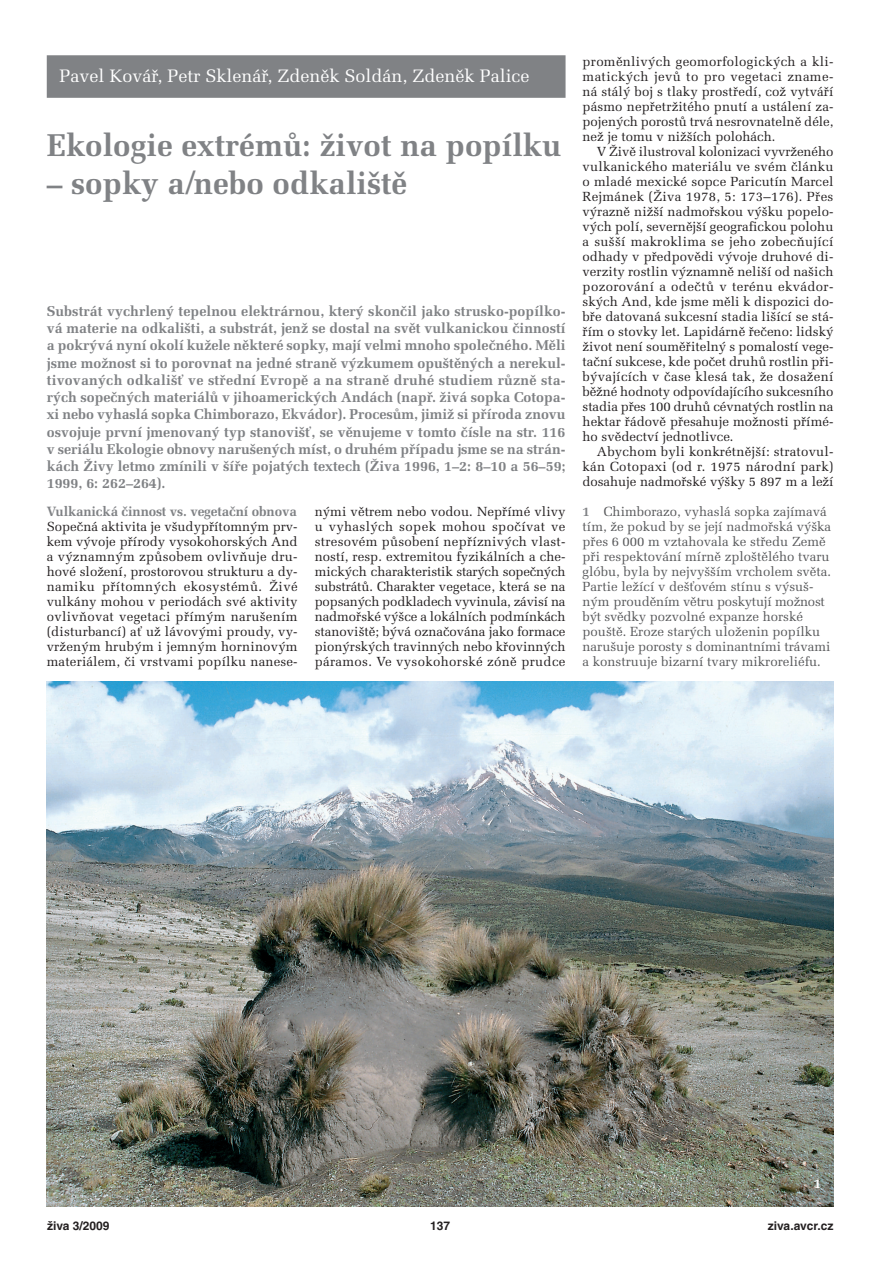
<style>
.page{position:relative;width:893px;height:1263px;background:#fff}
.page>*{position:absolute;margin:0;border:0;box-sizing:border-box;transform-origin:0 0}
.t1{font:700 31.5px "Melior CE";color:#808285}
.t2{font:18px "Melior CE";color:#fff}
.t3{font:700 14.25px/17.2px "Melior CE";color:#808285;text-align:justify}
.t4{font:700 13.5px "Melior CE";letter-spacing:-.01em;color:#808285}
.t5{font:700 13.5px "Melior CE";color:#fff}
.t6{font:13.2px/15px "Melior CE";color:#231f20;text-align:justify}
.t7{font:13.2px/15px "Melior CE";color:#57585a}
.t8{font:700 12px "Helvetica CE";color:#231f20}
.s1{font-weight:700;color:#808285}
</style>
<div class="page">
<div style="left:47px;top:55px;width:519px;height:43px;background:#808285"></div>
<img style="left:47px;top:681px;width:786px;height:525px">
<h2 class="t2" style="left:60px;top:70px;width:472px">Pavel Kovář, Petr Sklenář, Zdeněk Soldán, Zdeněk Palice</h2>
<h1 class="t1" style="left:47px;top:134px;width:516px">Ekologie extrémů: život na popílku</h1>
<h1 class="t1" style="left:47px;top:172px;width:362px">– sopky a/nebo odkaliště</h1>
<p class="t3" style="left:47px;top:304px;width:520px">Substrát vychrlený tepelnou elektrárnou, který skončil jako strusko-popílko&shy;vá materie na odkališti, a substrát, jenž se dostal na svět vulkanickou činností a pokrývá nyní okolí kužele některé sopky, mají velmi mnoho společného. Měli jsme možnost si to porovnat na jedné straně výzkumem opuštěných a nerekul&shy;tivovaných odkališť ve střední Evropě a na straně druhé studiem různě sta&shy;rých sopečných materiálů v jihoamerických Andách (např. živá sopka Cotopa&shy;xi nebo vyhaslá sopka Chimborazo, Ekvádor). Procesům, jimiž si příroda znovu osvojuje první jmenovaný typ stanovišť, se věnujeme v tomto čísle na str. 116 v seriálu Ekologie obnovy narušených míst, o druhém případu jsme se na strán&shy;kách Živy letmo zmínili v šíře pojatých textech (Živa 1996, 1–2: 8–10 a 56–59; 1999, 6: 262–264).</p>
<p class="t4" style="left:47px;top:507px;width:252px">Vulkanická činnost vs. vegetační obnova</p>
<p class="t6" style="left:47px;top:521px;width:252px">Sopečná aktivita je všudypřítomným prv&shy;kem vývoje přírody vysokohorských And a významným způsobem ovlivňuje dru&shy;hové složení, prostorovou strukturu a dy&shy;namiku přítomných ekosystémů. Živé vulkány mohou v periodách své aktivity ovlivňovat vegetaci přímým narušením (disturbancí) ať už lávovými proudy, vy&shy;vrženým hrubým i jemným horninovým materiálem, či vrstvami popílku nanese-</p>
<p class="t6" style="left:315px;top:506px;width:252px">nými větrem nebo vodou. Nepřímé vlivy u vyhaslých sopek mohou spočívat ve stresovém působení nepříznivých vlast&shy;ností, resp. extremitou fyzikálních a che&shy;mických charakteristik starých sopečných substrátů. Charakter vegetace, která se na popsaných podkladech vyvinula, závisí na nadmořské výšce a lokálních podmínkách stanoviště; bývá označována jako formace pionýrských travinných nebo křovinných páramos. Ve vysokohorské zóně prudce</p>
<p class="t6" style="left:583px;top:56px;width:252px">proměnlivých geomorfologických a kli&shy;matických jevů to pro vegetaci zname&shy;ná stálý boj s tlaky prostředí, což vytváří pásmo nepřetržitého pnutí a ustálení za&shy;pojených porostů trvá nesrovnatelně déle, než je tomu v nižších polohách.</p>
<p class="t6" style="left:583px;top:146px;width:252px;text-indent:14px">V Živě ilustroval kolonizaci vyvrženého vulkanického materiálu ve svém článku o mladé mexické sopce Paricutín Marcel Rejmánek (Živa 1978, 5: 173–176). Přes výrazně nižší nadmořskou výšku popelo&shy;vých polí, severnější geografickou polohu a sušší makroklima se jeho zobecňující odhady v předpovědi vývoje druhové di&shy;verzity rostlin významně neliší od našich pozorování a odečtů v terénu ekvádor&shy;ských And, kde jsme měli k dispozici do&shy;bře datovaná sukcesní stadia lišící se stá&shy;řím o stovky let. Lapidárně řečeno: lidský život není souměřitelný s pomalostí vege&shy;tační sukcese, kde počet druhů rostlin při&shy;bývajících v čase klesá tak, že dosažení běžné hodnoty odpovídajícího sukcesního stadia přes 100 druhů cévnatých rostlin na hektar řádově přesahuje možnosti přímé&shy;ho svědectví jednotlivce.</p>
<p class="t6" style="left:583px;top:446px;width:252px;text-indent:14px">Abychom byli konkrétnější: stratovul&shy;kán Cotopaxi (od r. 1975 národní park) dosahuje nadmořské výšky 5 897 m a leží</p>
<p class="t7" style="left:583px;top:506px;width:250px"><span class="s1">1</span> Chimborazo, vyhaslá sopka zajímavá tím, že pokud by se její nadmořská výška přes 6 000 m vztahovala ke středu Země při respektování mírně zploštělého tvaru glóbu, byla by nejvyšším vrcholem světa.<br>Partie ležící v dešťovém stínu s výsuš&shy;ným prouděním větru poskytují možnost být svědky pozvolné expanze horské pouště. Eroze starých uloženin popílku narušuje porosty s dominantními trávami a konstruuje bizarní tvary mikroreliéfu.</p>
<p class="t5" style="left:814px;top:1179px;width:9px">1</p>
<p class="t8" style="left:47px;top:1221px;width:64px">živa 3/2009</p>
<p class="t8" style="left:430px;top:1221px;width:22px">137</p>
<p class="t8" style="left:768px;top:1221px;width:67px">ziva.avcr.cz</p>
</div>
